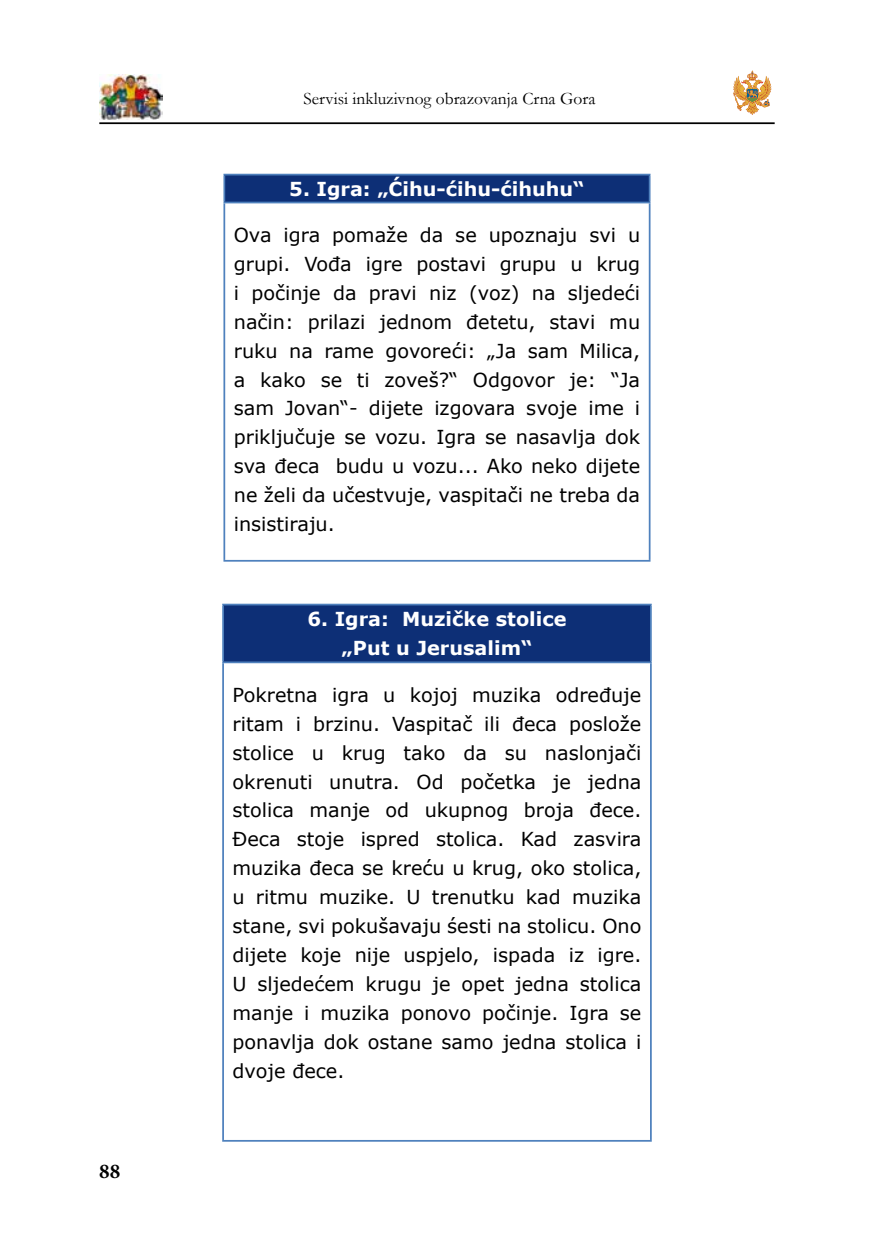
<style>
.page{position:relative;width:874px;height:1241px;background:#fff}
.page>*{position:absolute;margin:0;border:0;box-sizing:border-box;transform-origin:0 0}
.t1{font:700 21px "Minion Pro";color:#000}
.t2{font:19.25px/28.9px "Verdana";color:#000;text-align:justify}
.t3{font:700 19.25px/28.9px "Verdana";color:#fff;text-align:center}
.t4{font:17.5px "Garamond";color:#000}
</style>
<div class="page">
<hr style="left:99px;top:122px;width:675px;height:2px;background:#000">
<img style="left:99px;top:74px;width:63px;height:45px">
<svg style="left:733px;top:71px;width:38px;height:44px"></svg>
<div style="left:224px;top:174px;width:425px;height:28px;background:#0d2f76"></div>
<hr style="left:223px;top:174px;width:427px;height:1px;background:#4f81bd">
<hr style="left:223px;top:202px;width:427px;height:1px;background:#4f81bd">
<hr style="left:223px;top:560px;width:427px;height:1px;background:#4f81bd">
<hr style="left:223px;top:175px;width:2px;height:27px;background:#4f81bd">
<hr style="left:223px;top:203px;width:2px;height:357px;background:#4f81bd">
<hr style="left:648px;top:175px;width:2px;height:27px;background:#4f81bd">
<hr style="left:648px;top:203px;width:2px;height:357px;background:#4f81bd">
<div style="left:223px;top:604px;width:427px;height:58px;background:#0d2f76"></div>
<hr style="left:222px;top:603px;width:429px;height:2px;background:#4f81bd">
<hr style="left:222px;top:661px;width:429px;height:2px;background:#4f81bd">
<hr style="left:222px;top:1139px;width:429px;height:2px;background:#4f81bd">
<hr style="left:222px;top:605px;width:2px;height:56px;background:#4f81bd">
<hr style="left:222px;top:663px;width:2px;height:476px;background:#4f81bd">
<hr style="left:649px;top:605px;width:2px;height:56px;background:#4f81bd">
<hr style="left:649px;top:663px;width:2px;height:476px;background:#4f81bd">
<p class="t1" style="left:99px;top:1156px;width:22px">88</p>
<p class="t4" style="left:303px;top:87px;width:293px">Servisi inkluzivnog obrazovanja Crna Gora</p>
<p class="t3" style="left:289px;top:174px;width:296px">5. Igra: „Ćihu-ćihu-ćihuhu“</p>
<p class="t2" style="left:234px;top:220px;width:407px">Ova igra pomaže da se upoznaju svi u grupi. Vođa igre postavi grupu u krug i počinje da pravi niz (voz) na sljedeći način: prilazi jednom đetetu, stavi mu ruku na rame govoreći: „Ja sam Milica, a kako se ti zoveš?“ Odgovor je: “Ja sam Jovan“- dijete izgovara svoje ime i priključuje se vozu. Igra se nasavlja dok sva đeca budu u vozu... Ako neko dijete ne želi da učestvuje, vaspitači ne treba da insistiraju.</p>
<p class="t3" style="left:307px;top:604px;width:260px">6. Igra: Muzičke stolice „Put u Jerusalim“</p>
<p class="t2" style="left:232px;top:680px;width:410px">Pokretna igra u kojoj muzika određuje ritam i brzinu. Vaspitač ili đeca poslože stolice u krug tako da su naslonjači okrenuti unutra. Od početka je jedna stolica manje od ukupnog broja đece.<br>Đeca stoje ispred stolica. Kad zasvira muzika đeca se kreću u krug, oko stolica, u ritmu muzike. U trenutku kad muzika stane, svi pokušavaju śesti na stolicu. Ono dijete koje nije uspjelo, ispada iz igre.<br>U sljedećem krugu je opet jedna stolica manje i muzika ponovo počinje. Igra se ponavlja dok ostane samo jedna stolica i dvoje đece.</p>
</div>
